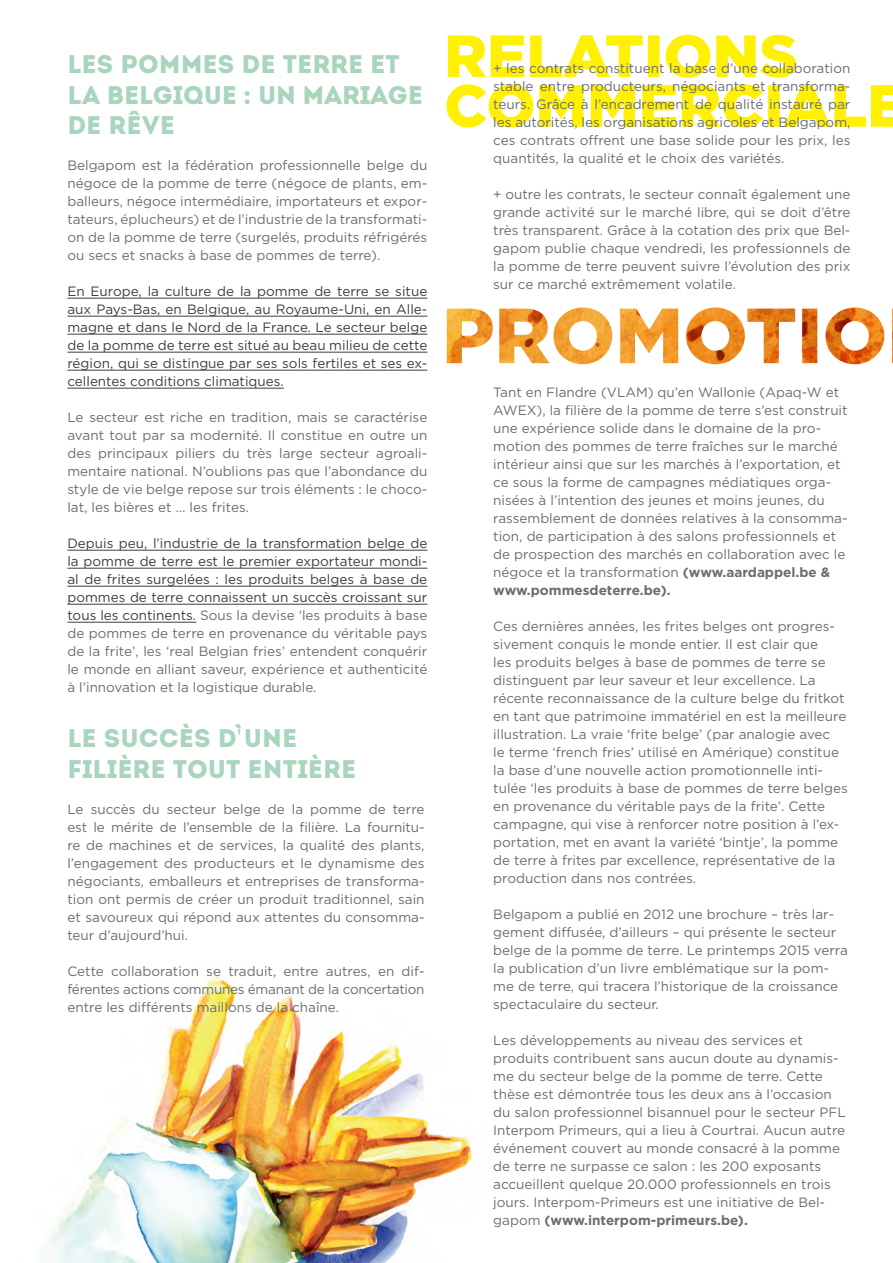
<style>
.page{position:relative;width:893px;height:1263px;background:#fff}
.page>*{position:absolute;margin:0;border:0;box-sizing:border-box;transform-origin:0 0}
.t1{font:25.5px/30.6px "Intro";color:#a9d5bd}
.t2{font:13.5px/18px "Gotham";color:#6c6d70;text-align:justify}
.t3{font:13.5px/18px "Gotham";color:#3e3e3f;text-align:justify}
.s1{color:#3e3e3f}
.s2{font-weight:700}
</style>
<div class="page">
<svg style="left:446px;top:84px;width:447px;height:44px"></svg>
<svg style="left:448px;top:35px;width:348px;height:43px"></svg>
<img style="left:44px;top:975px;width:428px;height:288px">
<hr style="left:67px;top:298px;width:360px;height:1px;background:#3e3e3f">
<hr style="left:67px;top:316px;width:360px;height:1px;background:#3e3e3f">
<hr style="left:67px;top:334px;width:360px;height:1px;background:#3e3e3f">
<hr style="left:67px;top:352px;width:360px;height:1px;background:#3e3e3f">
<hr style="left:67px;top:370px;width:360px;height:1px;background:#3e3e3f">
<hr style="left:67px;top:388px;width:217px;height:1px;background:#3e3e3f">
<hr style="left:67px;top:550px;width:360px;height:1px;background:#3e3e3f">
<hr style="left:67px;top:568px;width:360px;height:1px;background:#3e3e3f">
<hr style="left:67px;top:586px;width:360px;height:1px;background:#3e3e3f">
<hr style="left:67px;top:604px;width:360px;height:1px;background:#3e3e3f">
<hr style="left:67px;top:622px;width:129px;height:1px;background:#3e3e3f">
<svg style="left:235px;top:723px;width:6px;height:5px"></svg>
<img style="left:447px;top:307px;width:446px;height:57px">
<h1 class="t1" style="left:67px;top:49px;width:357px">LES POMMES DE TERRE ET<br>LA BELGIQUE : UN MARIAGE<br>DE RÊVE</h1>
<p class="t2" style="left:67px;top:156px;width:361px">Belgapom est la fédération professionnelle belge du négoce de la pomme de terre (négoce de plants, em&shy;balleurs, négoce intermédiaire, importateurs et expor&shy;tateurs, éplucheurs) et de l’industrie de la transformati&shy;on de la pomme de terre (surgelés, produits réfrigérés ou secs et snacks à base de pommes de terre).</p>
<p class="t3" style="left:67px;top:282px;width:361px">En Europe, la culture de la pomme de terre se situe aux Pays-Bas, en Belgique, au Royaume-Uni, en Alle&shy;magne et dans le Nord de la France. Le secteur belge de la pomme de terre est situé au beau milieu de cette région, qui se distingue par ses sols fertiles et ses ex&shy;cellentes conditions climatiques.</p>
<p class="t2" style="left:67px;top:408px;width:361px">Le secteur est riche en tradition, mais se caractérise avant tout par sa modernité. Il constitue en outre un des principaux piliers du très large secteur agroali&shy;mentaire national. N’oublions pas que l’abondance du style de vie belge repose sur trois éléments : le choco&shy;lat, les bières et … les frites.</p>
<p class="t2" style="left:67px;top:534px;width:361px"><span class="s1">Depuis peu, l’industrie de la transformation belge de la pomme de terre est le premier exportateur mondi&shy;al de frites surgelées : les produits belges à base de pommes de terre connaissent un succès croissant sur tous les continents.</span> Sous la devise ‘les produits à base de pommes de terre en provenance du véritable pays de la frite’, les ‘real Belgian fries’ entendent conquérir le monde en alliant saveur, expérience et authenticité à l’innovation et la logistique durable.</p>
<h1 class="t1" style="left:67px;top:723px;width:290px">LE SUCCÈS D'UNE<br>FILIÈRE TOUT ENTIÈRE</h1>
<p class="t2" style="left:67px;top:800px;width:359px">Le succès du secteur belge de la pomme de terre est le mérite de l’ensemble de la filière. La fournitu&shy;re de machines et de services, la qualité des plants, l’engagement des producteurs et le dynamisme des négociants, emballeurs et entreprises de transforma&shy;tion ont permis de créer un produit traditionnel, sain et savoureux qui répond aux attentes du consomma&shy;teur d’aujourd’hui.</p>
<p class="t2" style="left:67px;top:962px;width:359px">Cette collaboration se traduit, entre autres, en dif&shy;férentes actions communes émanant de la concertation entre les différents maillons de la chaîne.</p>
<p class="t2" style="left:493px;top:59px;width:359px">+ les contrats constituent la base d’une collaboration stable entre producteurs, négociants et transforma&shy;teurs. Grâce à l’encadrement de qualité instauré par les autorités, les organisations agricoles et Belgapom, ces contrats offrent une base solide pour les prix, les quantités, la qualité et le choix des variétés.</p>
<p class="t2" style="left:493px;top:185px;width:359px">+ outre les contrats, le secteur connaît également une grande activité sur le marché libre, qui se doit d’être très transparent. Grâce à la cotation des prix que Bel&shy;gapom publie chaque vendredi, les professionnels de la pomme de terre peuvent suivre l’évolution des prix sur ce marché extrêmement volatile.</p>
<p class="t2" style="left:493px;top:383px;width:356px;text-align:left">Tant en Flandre (VLAM) qu’en Wallonie (Apaq-W et AWEX), la filière de la pomme de terre s’est construit une expérience solide dans le domaine de la pro&shy;motion des pommes de terre fraîches sur le marché intérieur ainsi que sur les marchés à l’exportation, et ce sous la forme de campagnes médiatiques orga&shy;nisées à l’intention des jeunes et moins jeunes, du rassemblement de données relatives à la consomma&shy;tion, de participation à des salons professionnels et de prospection des marchés en collaboration avec le négoce et la transformation <span class="s2">(www.aardappel.be &amp; www.pommesdeterre.be).</span></p>
<p class="t2" style="left:493px;top:617px;width:356px;text-align:left">Ces dernières années, les frites belges ont progres&shy;sivement conquis le monde entier. Il est clair que<br>les produits belges à base de pommes de terre se distinguent par leur saveur et leur excellence. La récente reconnaissance de la culture belge du fritkot en tant que patrimoine immatériel en est la meilleure illustration. La vraie ‘frite belge’ (par analogie avec<br>le terme ‘french fries’ utilisé en Amérique) constitue la base d’une nouvelle action promotionnelle inti&shy;tulée ‘les produits à base de pommes de terre belges en provenance du véritable pays de la frite’. Cette campagne, qui vise à renforcer notre position à l’ex&shy;portation, met en avant la variété ‘bintje’, la pomme de terre à frites par excellence, représentative de la production dans nos contrées.</p>
<p class="t2" style="left:493px;top:905px;width:356px;text-align:left">Belgapom a publié en 2012 une brochure – très lar&shy;gement diffusée, d’ailleurs – qui présente le secteur belge de la pomme de terre. Le printemps 2015 verra la publication d’un livre emblématique sur la pom&shy;me de terre, qui tracera l’historique de la croissance spectaculaire du secteur.</p>
<p class="t2" style="left:493px;top:1031px;width:354px;text-align:left">Les développements au niveau des services et produits contribuent sans aucun doute au dynamis&shy;me du secteur belge de la pomme de terre. Cette thèse est démontrée tous les deux ans à l’occasion du salon professionnel bisannuel pour le secteur PFL Interpom Primeurs, qui a lieu à Courtrai. Aucun autre événement couvert au monde consacré à la pomme de terre ne surpasse ce salon : les 200 exposants accueillent quelque 20.000 professionnels en trois jours. Interpom-Primeurs est une initiative de Bel&shy;gapom <span class="s2">(www.interpom-primeurs.be).</span></p>
</div>
